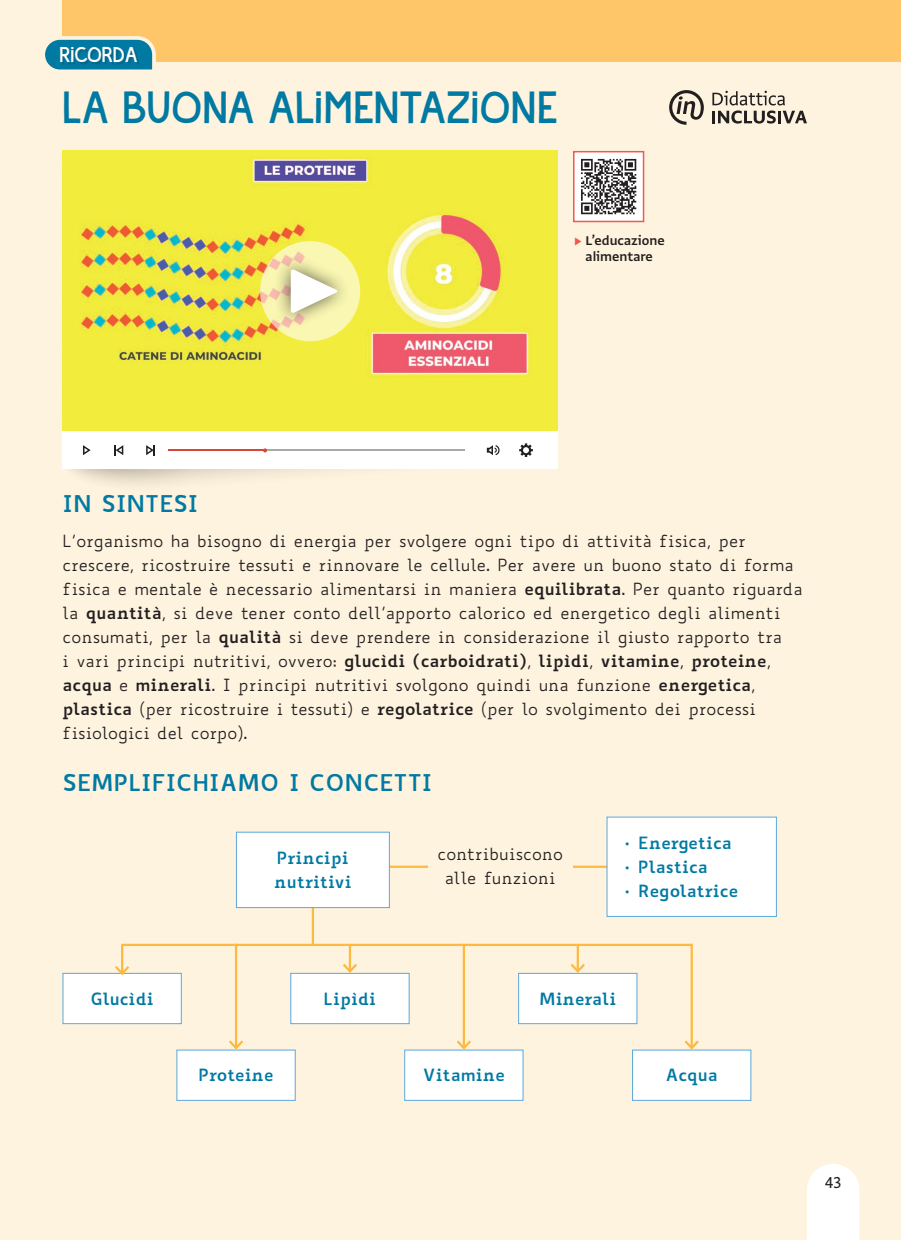
<style>
.page{position:relative;width:901px;height:1240px;background:#fff}
.page>*{position:absolute;margin:0;border:0;box-sizing:border-box;transform-origin:0 0}
.t1{font:700 45px "Mancho";color:#0079a3}
.t2{font:700 22.5px "Biancoenero";color:#0079a3}
.t3{font:700 21.45px "Mancho";color:#fff}
.t4{font:18.75px "Greta Sans Std";color:#231f20}
.t5{font:16.5px/24px "Biancoenero";color:#231f20}
.t6{font:700 16.5px/24px "Biancoenero";color:#0079a3}
.t7{font:15px/16.5px "Greta Sans Std Sm Bld";color:#231f20;text-align:center}
.s1{color:#f0594d}
.s2{font-weight:700}
</style>
<div class="page">
<div style="left:0;top:0;width:901px;height:1239px;background:#fef3de"></div>
<div style="left:63px;top:0;width:838px;height:62px;background:#fec669"></div>
<svg style="left:45px;top:34px;width:111px;height:36px;background:#3d91a5"></svg>
<svg style="left:807px;top:1164px;width:52px;height:75px;background:#fefefc"></svg>
<svg style="left:712px;top:91px;width:95px;height:33px"></svg>
<svg style="left:669px;top:90px;width:35px;height:35px"></svg>
<svg style="left:63px;top:468px;width:495px;height:16px"></svg>
<img style="left:63px;top:151px;width:495px;height:280px">
<svg style="left:260px;top:241px;width:100px;height:100px;background:#f8f2ae"></svg>
<div style="left:63px;top:431px;width:495px;height:37px;background:#fff"></div>
<svg style="left:83px;top:445px;width:8px;height:10px"></svg>
<svg style="left:146px;top:445px;width:9px;height:10px"></svg>
<svg style="left:114px;top:445px;width:9px;height:10px"></svg>
<svg style="left:487px;top:445px;width:12px;height:10px"></svg>
<svg style="left:519px;top:443px;width:14px;height:14px"></svg>
<hr style="left:168px;top:450px;width:297px;height:1px;background:#a7aaaa">
<hr style="left:168px;top:450px;width:96px;height:1px;background:#d94537">
<svg style="left:263px;top:448px;width:4px;height:4px"></svg>
<div style="left:274px;top:254px;width:78px;height:74px;background:#231f20;opacity:.75"></div>
<svg style="left:291px;top:269px;width:47px;height:44px;background:#ecebcf"></svg>
<hr style="left:121px;top:946px;width:2px;height:27px;background:#fdb940">
<svg style="left:62px;top:963px;width:120px;height:61px;background:#f7f8f6"></svg>
<hr style="left:121px;top:943px;width:570px;height:3px;background:#fdb940">
<hr style="left:366px;top:865px;width:303px;height:2px;background:#fdb940">
<hr style="left:312px;top:871px;width:2px;height:73px;background:#fdb940">
<hr style="left:235px;top:943px;width:2px;height:105px;background:#fdb940">
<svg style="left:176px;top:1038px;width:120px;height:63px"></svg>
<hr style="left:463px;top:943px;width:2px;height:105px;background:#fdb940">
<svg style="left:404px;top:1038px;width:120px;height:63px"></svg>
<hr style="left:349px;top:946px;width:2px;height:25px;background:#fdb940">
<svg style="left:290px;top:961px;width:120px;height:63px"></svg>
<hr style="left:690px;top:943px;width:3px;height:105px;background:#fdb940">
<svg style="left:632px;top:1038px;width:119px;height:63px"></svg>
<hr style="left:576px;top:946px;width:3px;height:25px;background:#fdb940">
<svg style="left:518px;top:961px;width:120px;height:63px"></svg>
<div style="left:236px;top:831px;width:154px;height:77px;background:#fff"></div>
<div style="left:606px;top:816px;width:171px;height:101px;background:#fff"></div>
<div style="left:574px;top:152px;width:69px;height:69px;background:#fff"></div>
<svg style="left:581px;top:159px;width:55px;height:55px"></svg>
<div style="left:573px;top:151px;width:71px;height:71px;border:2px solid #f0594d"></div>
<div style="left:428px;top:839px;width:144px;height:52px;background:#fef3de"></div>
<h3 class="t3" style="left:59px;top:42px;width:80px">RICORDA</h3>
<h1 class="t1" style="left:63px;top:82px;width:497px">LA BUONA ALIMENTAZIONE</h1>
<p class="t7" style="left:574px;top:231px;width:92px"><span class="s1">▶</span> L’educazione alimentare</p>
<h2 class="t2" style="left:63px;top:484px;width:137px">IN SINTESI</h2>
<p class="t5" style="left:63px;top:528px;width:742px">L’organismo ha bisogno di energia per svolgere ogni tipo di attività fisica, per crescere, ricostruire tessuti e rinnovare le cellule. Per avere un buono stato di forma fisica e mentale è necessario alimentarsi in maniera <span class="s2">equilibrata</span>. Per quanto riguarda la <span class="s2">quantità</span>, si deve tener conto dell’apporto calorico ed energetico degli alimenti consumati, per la <span class="s2">qualità</span> si deve prendere in considerazione il giusto rapporto tra<br>i vari principi nutritivi, ovvero: <span class="s2">glucìdi (carboidrati)</span>, <span class="s2">lipìdi</span>, <span class="s2">vitamine</span>, <span class="s2">proteine</span>, <span class="s2">acqua</span> e <span class="s2">minerali</span>. I principi nutritivi svolgono quindi una funzione <span class="s2">energetica</span>, <span class="s2">plastica</span> (per ricostruire i tessuti) e <span class="s2">regolatrice</span> (per lo svolgimento dei processi fisiologici del corpo).</p>
<h2 class="t2" style="left:63px;top:763px;width:371px">SEMPLIFICHIAMO I CONCETTI</h2>
<p class="t6" style="left:274px;top:844px;width:79px">Principi nutritivi</p>
<p class="t5" style="left:437px;top:841px;width:127px;text-align:center">contribuiscono alle funzioni</p>
<p class="t6" style="left:624px;top:828px;width:109px">• Energetica</p>
<p class="t6" style="left:624px;top:852px;width:85px">• Plastica</p>
<p class="t6" style="left:624px;top:876px;width:115px">• Regolatrice</p>
<p class="t6" style="left:91px;top:984px;width:65px">Glucìdi</p>
<p class="t6" style="left:539px;top:984px;width:79px">Minerali</p>
<p class="t6" style="left:324px;top:984px;width:54px">Lipìdi</p>
<p class="t6" style="left:198px;top:1061px;width:77px">Proteine</p>
<p class="t6" style="left:665px;top:1061px;width:54px">Acqua</p>
<p class="t6" style="left:423px;top:1061px;width:83px">Vitamine</p>
<p class="t4" style="left:825px;top:1171px;width:18px">43</p>
</div>
